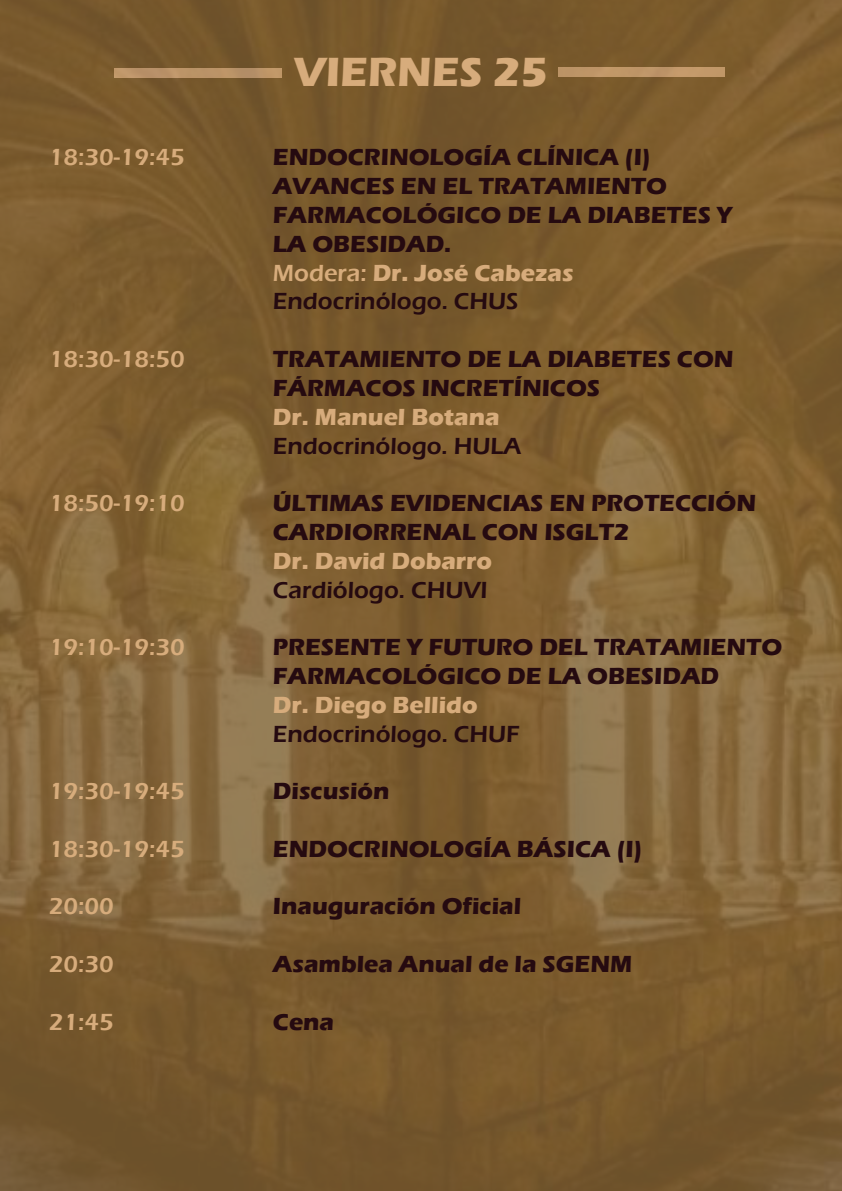
<style>
.page{position:relative;width:842px;height:1191px;background:#fff}
.page>*{position:absolute;margin:0;border:0;box-sizing:border-box;transform-origin:0 0}
.t1{font:700 42px "Eras ITC";color:#d7ac7c}
.t2{font:700 24px/28.8px "Eras ITC";color:#250a10}
.t3{font:600 24px "Eras ITC";color:#d7ac7c}
.t4{font:600 24px "Eras ITC";color:#250a10}
.t5{font:700 24px "Eras ITC";color:#d7ac7c}
.s1{font-weight:600;color:#d7ac7c}
.s2{color:#d7ac7c}
.s3{font-weight:600}
</style>
<div class="page">
<img style="left:0;top:0;width:842px;height:1191px">
<h1 class="t1" style="left:294px;top:48px;width:255px">VIERNES 25</h1>
<p class="t3" style="left:49px;top:144px;width:137px">18:30-19:45</p>
<p class="t2" style="left:273px;top:143px;width:461px">ENDOCRINOLOGÍA CLÍNICA (I)<br>AVANCES EN EL TRATAMIENTO<br>FARMACOLÓGICO DE LA DIABETES Y<br>LA OBESIDAD.<br><span class="s1">Modera:</span> <span class="s2">Dr. José Cabezas<br></span><span class="s3">Endocrinólogo. CHUS</span></p>
<p class="t3" style="left:49px;top:345px;width:137px">18:30-18:50</p>
<p class="t2" style="left:273px;top:345px;width:462px">TRATAMIENTO DE LA DIABETES CON<br>FÁRMACOS INCRETÍNICOS</p>
<p class="t5" style="left:273px;top:403px;width:228px">Dr. Manuel Botana</p>
<p class="t4" style="left:273px;top:432px;width:250px">Endocrinólogo. HULA</p>
<p class="t3" style="left:49px;top:489px;width:137px">18:50-19:10</p>
<p class="t2" style="left:273px;top:489px;width:485px">ÚLTIMAS EVIDENCIAS EN PROTECCIÓN<br>CARDIORRENAL CON ISGLT2</p>
<p class="t5" style="left:273px;top:547px;width:221px">Dr. David Dobarro</p>
<p class="t4" style="left:273px;top:576px;width:216px">Cardiólogo. CHUVI</p>
<p class="t3" style="left:49px;top:633px;width:137px">19:10-19:30</p>
<p class="t2" style="left:273px;top:633px;width:511px">PRESENTE Y FUTURO DEL TRATAMIENTO<br>FARMACOLÓGICO DE LA OBESIDAD</p>
<p class="t5" style="left:273px;top:691px;width:206px">Dr. Diego Bellido</p>
<p class="t4" style="left:273px;top:720px;width:249px">Endocrinólogo. CHUF</p>
<p class="t3" style="left:49px;top:777px;width:137px">19:30-19:45</p>
<p class="t2" style="left:273px;top:777px;width:118px">Discusión</p>
<p class="t3" style="left:49px;top:835px;width:137px">18:30-19:45</p>
<p class="t2" style="left:273px;top:834px;width:371px">ENDOCRINOLOGÍA BÁSICA (I)</p>
<p class="t3" style="left:49px;top:893px;width:66px">20:00</p>
<p class="t2" style="left:273px;top:892px;width:250px">Inauguración Oficial</p>
<p class="t3" style="left:49px;top:950px;width:66px">20:30</p>
<p class="t2" style="left:273px;top:949px;width:361px">Asamblea Anual de la SGENM</p>
<p class="t3" style="left:49px;top:1008px;width:66px">21:45</p>
<p class="t2" style="left:273px;top:1007px;width:63px">Cena</p>
</div>
